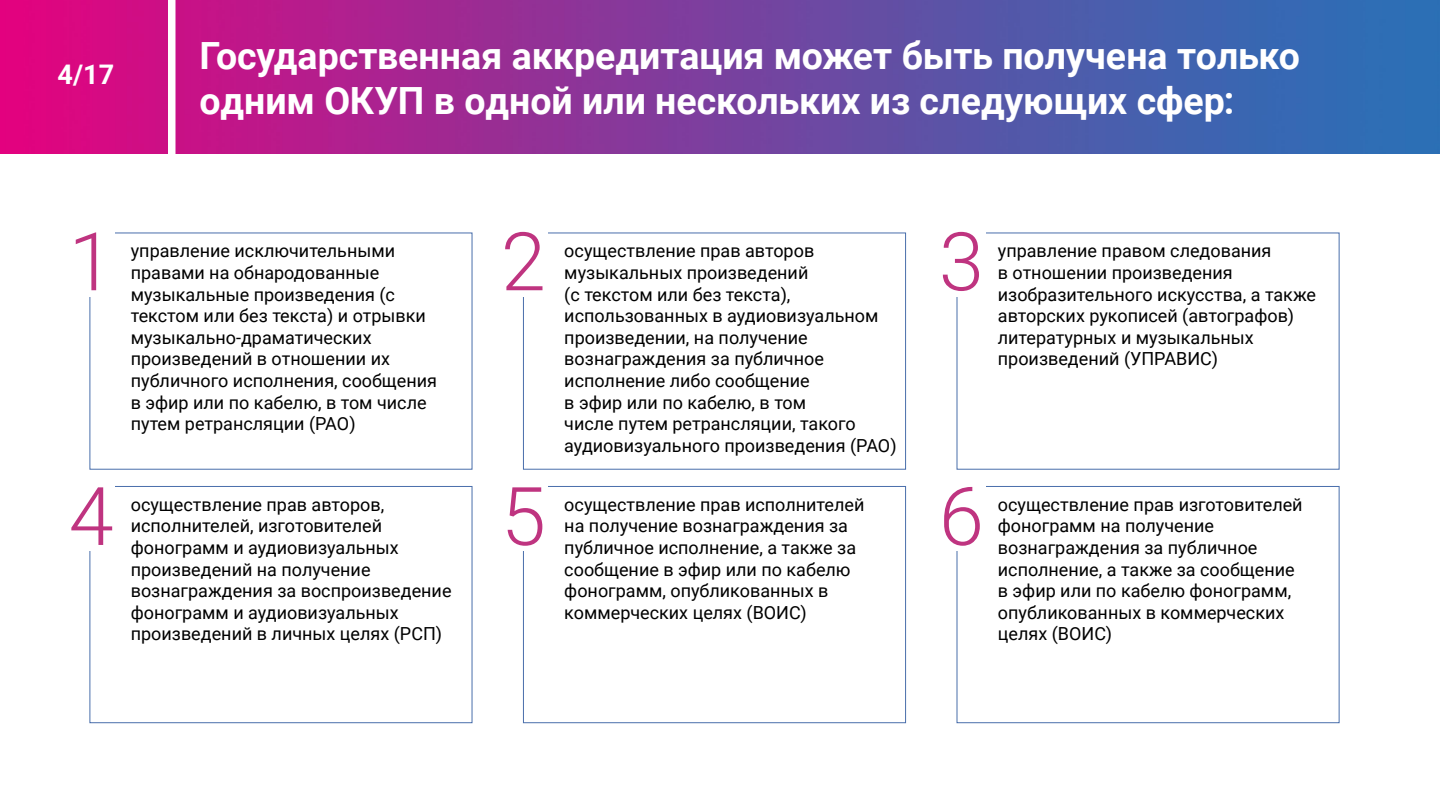
<style>
.page{position:relative;width:1440px;height:810px;background:#fff}
.page>*{position:absolute;margin:0;border:0;box-sizing:border-box;transform-origin:0 0}
.t1{font:300 81px "Roboto";color:#bf3480}
.t2{font:700 37.5px/45px "Roboto";color:#fff}
.t3{font:700 27px "Roboto";color:#fff}
.t4{font:18px/21.6px "Roboto";color:#000}
</style>
<div class="page">
<img style="left:0;top:0;width:1440px;height:154px">
<div style="left:168px;top:0;width:8px;height:155px;background:#fff"></div>
<div style="left:523px;top:233px;width:383px;height:237px;border:1px solid #496eab"></div>
<div style="left:523px;top:486px;width:383px;height:237px;border:1px solid #496eab"></div>
<div style="left:957px;top:233px;width:383px;height:237px;border:1px solid #496eab"></div>
<div style="left:957px;top:486px;width:383px;height:237px;border:1px solid #496eab"></div>
<div style="left:90px;top:233px;width:382px;height:237px;border:1px solid #496eab"></div>
<div style="left:90px;top:486px;width:382px;height:237px;border:1px solid #496eab"></div>
<div style="left:501px;top:230px;width:46px;height:67px;background:#fff"></div>
<div style="left:501px;top:484px;width:46px;height:67px;background:#fff"></div>
<div style="left:939px;top:230px;width:46px;height:67px;background:#fff"></div>
<div style="left:939px;top:484px;width:46px;height:67px;background:#fff"></div>
<div style="left:69px;top:230px;width:46px;height:67px;background:#fff"></div>
<div style="left:69px;top:484px;width:46px;height:67px;background:#fff"></div>
<h3 class="t3" style="left:58px;top:55px;width:58px">4/17</h3>
<h2 class="t2" style="left:200px;top:32px;width:1102px">Государственная аккредитация может быть получена только одним ОКУП в одной или нескольких из следующих сфер:</h2>
<h1 class="t1" style="left:69px;top:205px;width:46px">1</h1>
<p class="t4" style="left:131px;top:239px;width:308px">управление исключительными правами на обнародованные музыкальные произведения (с текстом или без текста) и отрывки музыкально-драматических произведений в отношении их публичного исполнения, сообщения в эфир или по кабелю, в том числе путем ретрансляции (РАО)</p>
<h1 class="t1" style="left:69px;top:459px;width:46px">4</h1>
<p class="t4" style="left:131px;top:493px;width:322px">осуществление прав авторов, исполнителей, изготовителей фонограмм и аудиовизуальных произведений на получение вознаграждения за воспроизведение фонограмм и аудиовизуальных произведений в личных целях (РСП)</p>
<h1 class="t1" style="left:501px;top:205px;width:46px">2</h1>
<h1 class="t1" style="left:501px;top:459px;width:46px">5</h1>
<p class="t4" style="left:564px;top:239px;width:334px">осуществление прав авторов музыкальных произведений<br>(с текстом или без текста), использованных в аудиовизуальном произведении, на получение вознаграждения за публичное исполнение либо сообщение<br>в эфир или по кабелю, в том<br>числе путем ретрансляции, такого аудиовизуального произведения (РАО)</p>
<p class="t4" style="left:564px;top:493px;width:302px">осуществление прав исполнителей на получение вознаграждения за публичное исполнение, а также за сообщение в эфир или по кабелю фонограмм, опубликованных в коммерческих целях (ВОИС)</p>
<h1 class="t1" style="left:939px;top:205px;width:46px">3</h1>
<p class="t4" style="left:998px;top:239px;width:320px">управление правом следования<br>в отношении произведения изобразительного искусства, а также авторских рукописей (автографов) литературных и музыкальных произведений (УПРАВИС)</p>
<h1 class="t1" style="left:939px;top:459px;width:46px">6</h1>
<p class="t4" style="left:998px;top:493px;width:306px">осуществление прав изготовителей фонограмм на получение вознаграждения за публичное исполнение, а также за сообщение в эфир или по кабелю фонограмм, опубликованных в коммерческих целях (ВОИС)</p>
</div>
